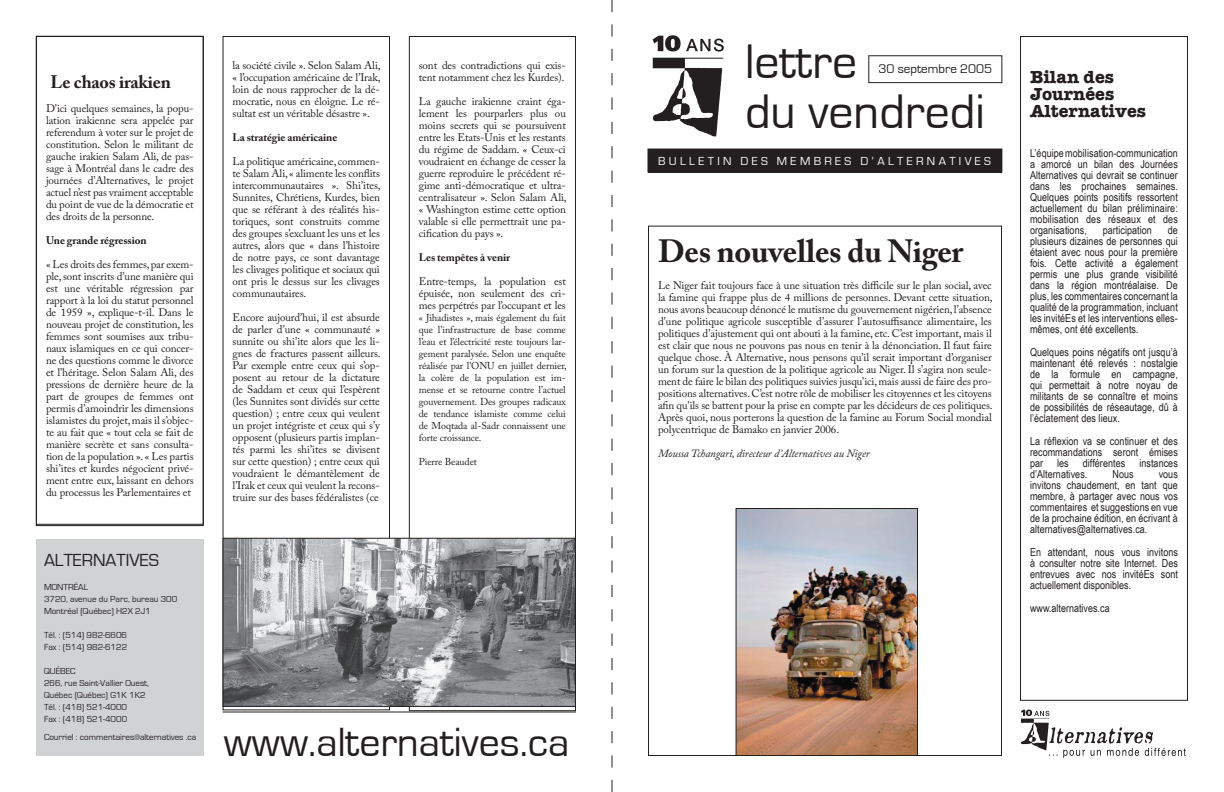
<style>
.page{position:relative;width:1224px;height:792px;background:#fff}
.page>*{position:absolute;margin:0;border:0;box-sizing:border-box;transform-origin:0 0}
.t1{font:50px/50px "Eurostile";color:#231f20}
.t2{font:42px "Eurostile";color:#231f20}
.t3{font:700 32px "Adobe Caslon Pro";letter-spacing:-.01em;color:#231f20}
.t4{font:700 18px/17px "American Typewriter";color:#231f20}
.t5{font:700 18px "Adobe Caslon Pro";letter-spacing:-.01em;color:#231f20}
.t6{font:18px "Eurostile";color:#231f20}
.t7{font:13px "Eurostile";color:#231f20}
.t8{font:12px "Eurostile";letter-spacing:.28em;color:#fff}
.t9{font:11px/12px "Adobe Caslon Pro";letter-spacing:-.01em;color:#231f20;text-align:justify}
.t10{font:11px/11px "Arial Narrow";letter-spacing:.005em;color:#231f20;text-align:justify}
.t11{font:700 11px "Adobe Caslon Pro";letter-spacing:-.01em;color:#231f20}
.t12{font:italic 11px "Adobe Caslon Pro";letter-spacing:-.01em;color:#231f20}
.t13{font:10px/12px "Adobe Caslon Pro";letter-spacing:-.01em;color:#231f20;text-align:justify}
.t14{font:9px/12px "Eurostile";color:#231f20}
.s1{color:#231f20}
</style>
<div class="page">
<img style="left:652px;top:35px;width:72px;height:102px">
<img style="left:1021px;top:709px;width:164px;height:48px">
<svg style="left:611px;top:0;width:1px;height:792px"></svg>
<div style="left:648px;top:149px;width:354px;height:23px;background:#231f20"></div>
<div style="left:869px;top:56px;width:133px;height:27px;border:1px solid #231f20"></div>
<div style="left:36px;top:539px;width:168px;height:217px;background:#d1d2d4"></div>
<hr style="left:223px;top:712px;width:353px;height:1px;background:#231f20">
<div style="left:1020px;top:36px;width:168px;height:665px;border:1px solid #231f20"></div>
<div style="left:36px;top:36px;width:168px;height:489px;border:1px solid #231f20"></div>
<div style="left:223px;top:36px;width:167px;height:674px;border:1px solid #231f20"></div>
<div style="left:409px;top:36px;width:167px;height:675px;border:1px solid #231f20"></div>
<img style="left:225px;top:540px;width:349px;height:165px">
<div style="left:223px;top:538px;width:353px;height:169px;border:1px solid #231f20"></div>
<img style="left:738px;top:510px;width:178px;height:244px">
<div style="left:736px;top:508px;width:182px;height:248px;border:1px solid #231f20"></div>
<h3 class="t5" style="left:51px;top:72px;width:122px">Le chaos irakien</h3>
<p class="t9" style="left:46px;top:103px;width:149px">D’ici quelques semaines, la popu&shy;lation irakienne sera appelée par referendum à voter sur le projet de constitution. Selon le militant de gauche irakien Salam Ali, de pas&shy;sage à Montréal dans le cadre des journées d’Alternatives, le projet actuel n’est pas vraiment acceptable du point de vue de la démocratie et des droits de la personne.</p>
<p class="t11" style="left:46px;top:234px;width:102px">Une grande régression</p>
<p class="t9" style="left:46px;top:259px;width:149px">« Les droits des femmes, par exem&shy;ple, sont inscrits d’une manière qui est une véritable régression par rapport à la loi du statut personnel de 1959 », explique-t-il. Dans le nouveau projet de constitution, les femmes sont soumises aux tribu&shy;naux islamiques en ce qui concer&shy;ne des questions comme le divorce et l’héritage. Selon Salam Ali, des pressions de dernière heure de la part de groupes de femmes ont permis d’amoindrir les dimensions islamistes du projet, mais il s’objec&shy;te au fait que « tout cela se fait de manière secrète et sans consulta&shy;tion de la population ». « Les partis shi’ites et kurdes négocient privé&shy;ment entre eux, laissant en dehors du processus les Parlementaires et</p>
<p class="t9" style="left:233px;top:59px;width:150px">la société civile ». Selon Salam Ali, « l’occupation américaine de l’Irak, loin de nous rapprocher de la dé&shy;mocratie, nous en éloigne. Le ré&shy;sultat est un véritable désastre ».</p>
<p class="t11" style="left:233px;top:131px;width:106px">La stratégie américaine</p>
<p class="t9" style="left:233px;top:155px;width:150px">La politique américaine, commen&shy;te Salam Ali, « alimente les conflits intercommunautaires ». Shi’ites, Sunnites, Chrétiens, Kurdes, bien que se référant à des réalités his&shy;toriques, sont construits comme des groupes s’excluant les uns et les autres, alors que « dans l’histoire de notre pays, ce sont davantage les clivages politique et sociaux qui ont pris le dessus sur les clivages communautaires.</p>
<p class="t9" style="left:233px;top:311px;width:150px">Encore aujourd’hui, il est absurde de parler d’une « communauté » sunnite ou shi’ite alors que les li&shy;gnes de fractures passent ailleurs.<br>Par exemple entre ceux qui s’op&shy;posent au retour de la dictature de Saddam et ceux qui l’espèrent (les Sunnites sont dividés sur cette question) ; entre ceux qui veulent un projet intégriste et ceux qui s’y opposent (plusieurs partis implan&shy;tés parmi les shi’ites se divisent sur cette question) ; entre ceux qui voudraient le démantèlement de l’Irak et ceux qui veulent la recons&shy;truire sur des bases fédéralistes (ce</p>
<p class="t9" style="left:419px;top:59px;width:149px">sont des contradictions qui exis&shy;tent notamment chez les Kurdes).</p>
<p class="t9" style="left:419px;top:95px;width:149px">La gauche irakienne craint éga&shy;lement les pourparlers plus ou moins secrets qui se poursuivent entre les Etats-Unis et les restants du régime de Saddam. « Ceux-ci voudraient en échange de cesser la guerre reproduire le précédent ré&shy;gime anti-démocratique et ultra&shy;centralisateur ». Selon Salam Ali, « Washington estime cette option valable si elle permettrait une pa&shy;cification du pays ».</p>
<p class="t11" style="left:419px;top:251px;width:93px">Les tempêtes à venir</p>
<p class="t9" style="left:419px;top:275px;width:149px">Entre-temps, la population est épuisée, non seulement des cri&shy;mes perpétrés par l’occupant et les</p>
<p class="t13" style="left:419px;top:312px;width:149px">« Jihadistes », mais également du fait que l’infrastructure de base comme l’eau et l’électricité reste toujours lar&shy;gement paralysée. Selon une enquête réalisée par l’ONU en juillet dernier, la colère de la population est im&shy;mense et se retourne contre l’actuel gouvernement. Des groupes radicaux de tendance islamiste comme celui de Moqtada al-Sadr connaissent une forte croissance.</p>
<p class="t13" style="left:419px;top:456px;width:60px">Pierre Beaudet</p>
<h3 class="t6" style="left:44px;top:550px;width:116px">ALTERNATIVES</h3>
<p class="t14" style="left:44px;top:581px;width:135px">MONTRÉAL<br>3720, avenue du Parc, bureau 300<br>Montréal (Québec) H2X 2J1</p>
<p class="t14" style="left:44px;top:629px;width:85px">Tél. : (514) 982-6606<br>Fax : (514) 982-6122</p>
<p class="t14" style="left:44px;top:665px;width:107px">QUÉBEC<br>266, rue Saint-Vallier Ouest,<br>Québec (Québec) G1K 1K2<br>Tél. : (418) 521-4000<br>Fax : (418) 521-4000</p>
<p class="t14" style="left:44px;top:731px;width:154px">Courriel : commentaires@alternatives .ca</p>
<h2 class="t2" style="left:224px;top:719px;width:347px">www.alternatives.ca</h2>
<h1 class="t1" style="left:745px;top:38px;width:241px">lettre<br>du vendredi</h1>
<p class="t8" style="left:658px;top:154px;width:334px">BULLETIN<span class="s1">.</span>DES<span class="s1">.</span>MEMBRES<span class="s1">.</span>D’ALTERNATIVES</p>
<p class="t7" style="left:879px;top:61px;width:115px">30 septembre 2005</p>
<h3 class="t3" style="left:658px;top:232px;width:307px">Des nouvelles du Niger</h3>
<p class="t9" style="left:658px;top:279px;width:336px">Le Niger fait toujours face à une situation très difficile sur le plan social, avec la famine qui frappe plus de 4 millions de personnes. Devant cette situation, nous avons beaucoup dénoncé le mutisme du gouvernement nigérien, l’absence d’une politique agricole susceptible d’assurer l’autosuffisance alimentaire, les politiques d’ajustement qui ont abouti à la famine, etc. C’est important, mais il est clair que nous ne pouvons pas nous en tenir à la dénonciation. Il faut faire quelque chose. À Alternative, nous pensons qu’il serait important d’organiser un forum sur la question de la politique agricole au Niger. Il s’agira non seule&shy;ment de faire le bilan des politiques suivies jusqu’ici, mais aussi de faire des pro&shy;positions alternatives. C’est notre rôle de mobiliser les citoyennes et les citoyens afin qu’ils se battent pour la prise en compte par les décideurs de ces politiques.<br>Après quoi, nous porterons la question de la famine au Forum Social mondial polycentrique de Bamako en janvier 2006.</p>
<p class="t12" style="left:658px;top:446px;width:213px">Moussa Tchangari, directeur d’Alternatives au Niger</p>
<h3 class="t4" style="left:1030px;top:69px;width:118px">Bilan des<br>Journées<br>Alternatives</h3>
<p class="t10" style="left:1030px;top:148px;width:149px">L’équipe mobilisation-communication a amorcé un bilan des Journées Alternatives qui devrait se continuer dans les prochaines semaines.<br>Quelques points positifs ressortent actuellement du bilan préliminaire: mobilisation des réseaux et des organisations,</p>
<p class="t10" style="left:1030px;top:225px;width:149px;text-indent:138px">de plusieurs dizaines de personnes qui étaient avec nous pour la première fois. Cette activité a également permis une plus grande visibilité dans la région montréalaise. De plus, les commentaires concernant la qualité de la programmation, incluant les invitéEs et les interventions elles&shy;mêmes, ont été excellents.</p>
<p class="t10" style="left:1030px;top:347px;width:149px">Quelques poins négatifs ont jusqu’à maintenant été relevés : nostalgie de la formule en campagne, qui permettait à notre noyau de militants de se connaître et moins de possibilités de réseautage, dû à l’éclatement des lieux.</p>
<p class="t10" style="left:1030px;top:436px;width:149px">La réflexion va se continuer et des recommandations seront émises par</p>
<p class="t10" style="left:1103px;top:225px;width:51px">participation</p>
<p class="t10" style="left:1057px;top:458px;width:13px">les</p>
<p class="t10" style="left:1083px;top:458px;width:44px">différentes</p>
<p class="t10" style="left:1139px;top:458px;width:40px">instances</p>
<p class="t10" style="left:1030px;top:469px;width:59px">d’Alternatives.</p>
<p class="t10" style="left:1112px;top:469px;width:23px">Nous</p>
<p class="t10" style="left:1030px;top:469px;width:149px;text-indent:129px">vous invitons chaudement, en tant que membre, à partager avec nous vos commentaires et suggestions en vue de la prochaine édition, en écrivant à alternatives@alternatives.ca.</p>
<p class="t10" style="left:1030px;top:547px;width:149px">En attendant, nous vous invitons à consulter notre site Internet. Des entrevues avec nos invitéEs sont actuellement disponibles.</p>
<p class="t10" style="left:1030px;top:603px;width:81px">www.alternatives.ca</p>
</div>
